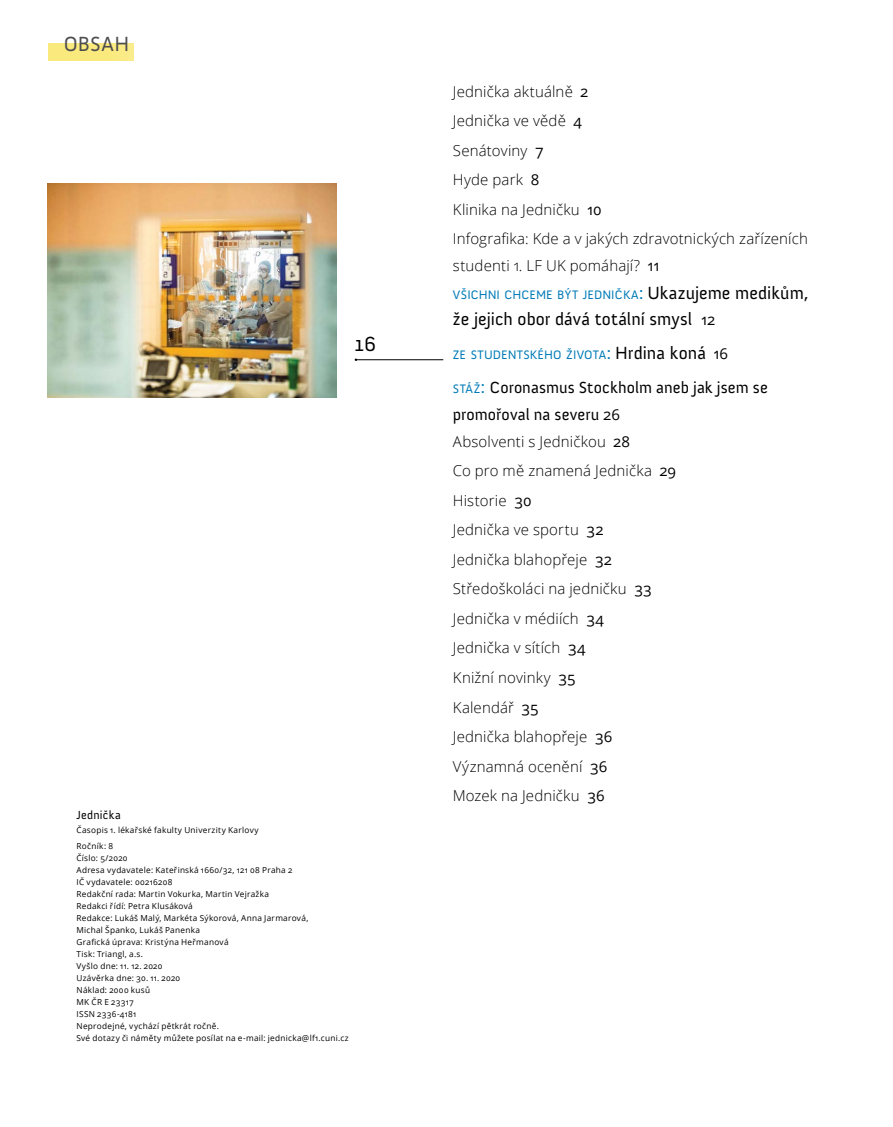
<style>
.page{position:relative;width:893px;height:1127px;background:#fff}
.page>*{position:absolute;margin:0;border:0;box-sizing:border-box;transform-origin:0 0}
.t1{font:21px "Anivers";letter-spacing:.02em;color:#4d4d4f}
.t2{font:21px "Anivers";color:#000}
.t3{font:18px "Anivers";letter-spacing:.005em;color:#000}
.t4{font:16.5px/27px "Anivers";letter-spacing:.005em;color:#000}
.t5{font:300 15px/29.5px "Open Sans";letter-spacing:.01em;color:#000}
.t6{font:12.6px "Anivers";letter-spacing:.005em;color:#007bb7}
.t7{font:12px "Anivers";letter-spacing:.02em;color:#000}
.t8{font:8.25px/12px "Open Sans";letter-spacing:.035em;color:#000}
.s1{font-weight:400}
.s2{font-size:18px}
.s3{font-size:18px;color:#000}
.s4{font-family:"Open Sans";font-size:15px}
.s5{font-family:"Open Sans";font-size:15px;color:#000}
.s6{font-size:12.6px;color:#007bb7}
.s7{font-size:18px;color:#007bb7}
</style>
<div class="page">
<div style="left:48px;top:44px;width:86px;height:17px;background:#faea7d"></div>
<img style="left:48px;top:184px;width:289px;height:214px">
<hr style="left:356px;top:359px;width:87px;height:1px;background:#000">
<h1 class="t1" style="left:64px;top:33px;width:67px">OBSAH</h1>
<h1 class="t2" style="left:355px;top:333px;width:23px">16</h1>
<h3 class="t7" style="left:77px;top:808px;width:46px">Jednička</h3>
<p class="t8" style="left:77px;top:821px;width:184px;line-height:16.2px">Časopis 1. lékařské fakulty Univerzity Karlovy<br>Ročník: 8</p>
<p class="t8" style="left:77px;top:852px;width:274px">Číslo: 5/2020<br>Adresa vydavatele: Kateřinská 1660/32, 121 08 Praha 2<br>IČ vydavatele: 00216208<br>Redakční rada: Martin Vokurka, Martin Vejražka<br>Redakci řídí: Petra Klusáková<br>Redakce: Lukáš Malý, Markéta Sýkorová, Anna Jarmarová,<br>Michal Španko, Lukáš Panenka<br>Grafická úprava: Kristýna Heřmanová<br>Tisk: Triangl, a.s.<br>Vyšlo dne: 11. 12. 2020<br>Uzávěrka dne: 30. 11. 2020<br>Náklad: 2000 kusů<br>MK ČR E 23317<br>ISSN 2336-4181<br>Neprodejné, vychází pětkrát ročně.<br>Své dotazy či náměty můžete posílat na e-mail: jednicka@lf1.cuni.cz</p>
<h3 class="t5" style="left:453px;top:76px;width:357px">Jednička aktuálně <span class="s1">2<br></span>Jednička ve vědě <span class="s1">4<br></span>Senátoviny <span class="s1">7<br></span>Hyde park <span class="s1">8<br></span>Klinika na Jedničku <span class="s1">10<br></span>Infografika: Kde a v jakých zdravotnických zařízeních</h3>
<h3 class="t5" style="left:453px;top:251px;width:208px">studenti 1. LF UK pomáhají? <span class="s1">11</span></h3>
<h3 class="t6" style="left:453px;top:288px;width:357px">VŠICHNI CHCEME BÝT JEDNIČKA<span class="s2">:</span> <span class="s3">Ukazujeme medikům,</span></h3>
<h2 class="t3" style="left:453px;top:309px;width:264px">že jejich obor dává totální smysl <span class="s4">12</span></h2>
<h3 class="t6" style="left:453px;top:348px;width:277px">ZE STUDENTSKÉHO ŽIVOTA<span class="s2">:</span> <span class="s3">Hrdina koná</span> <span class="s5">16</span></h3>
<h3 class="t4" style="left:453px;top:374px;width:317px"><span class="s6">STÁŽ</span><span class="s7">:</span> Coronasmus Stockholm aneb jak jsem se promořoval na severu <span class="s4">26</span></h3>
<p class="t5" style="left:453px;top:426px;width:225px">Absolventi s Jedničkou <span class="s1">28<br></span>Co pro mě znamená Jednička <span class="s1">29<br></span>Historie <span class="s1">30<br></span>Jednička ve sportu <span class="s1">32<br></span>Jednička blahopřeje <span class="s1">32<br></span>Středoškoláci na jedničku <span class="s1">33<br></span>Jednička v médiích <span class="s1">34<br></span>Jednička v sítích <span class="s1">34<br></span>Knižní novinky <span class="s1">35<br></span>Kalendář <span class="s1">35<br></span>Jednička blahopřeje <span class="s1">36<br></span>Významná ocenění <span class="s1">36<br></span>Mozek na Jedničku <span class="s1">36</span></p>
</div>
